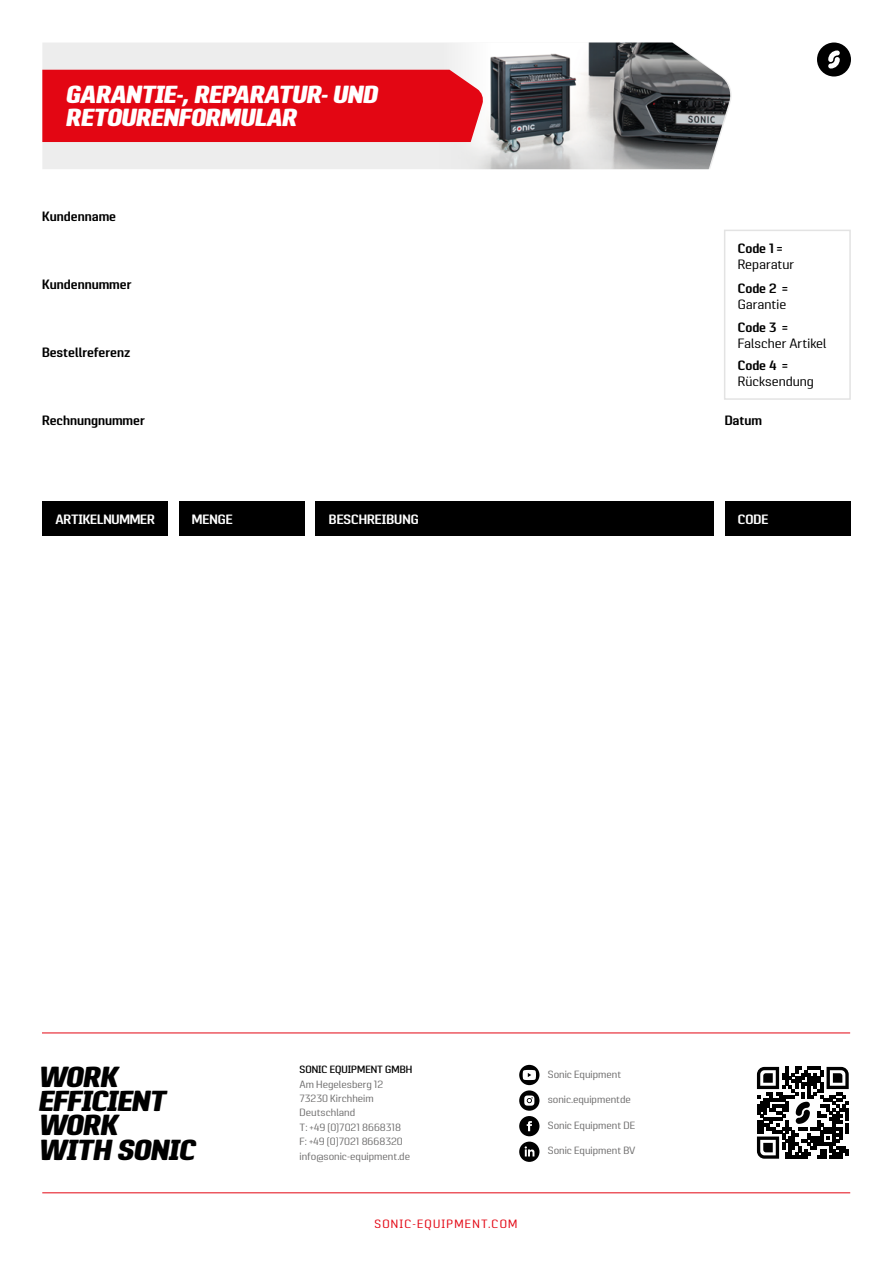
<style>
.page{position:relative;width:893px;height:1263px;background:#fff}
.page>*{position:absolute;margin:0;border:0;box-sizing:border-box;transform-origin:0 0}
.t1{font:italic 900 28.95px "Pancetta Pro";color:#000}
.t2{font:italic 900 24.75px/23.2px "Pancetta Pro";color:#fff}
.t3{font:600 13.5px "Pancetta Pro";color:#000}
.t4{font:13.5px "Pancetta Pro";color:#000}
.t5{font:600 13.5px "Pancetta Pro";color:#fff}
.t6{font:12px "Pancetta Pro";letter-spacing:.1em;color:#e30613}
.t7{font:10.5px "Pancetta Pro";color:#706f6f}
.t8{font:500 10.5px "Pancetta Pro";color:#000}
</style>
<div class="page">
<hr style="left:42px;top:1032px;width:808px;height:1px;background:#e30613">
<div style="left:42px;top:43px;width:398px;height:126px;background:#ededed"></div>
<img style="left:440px;top:43px;width:292px;height:126px">
<div style="left:42px;top:70px;width:442px;height:72px;background:#e30613"></div>
<div style="left:817px;top:43px;width:34px;height:34px;background:#000;border-radius:50%"></div>
<svg style="left:828px;top:50px;width:12px;height:19px"></svg>
<hr style="left:42px;top:1192px;width:808px;height:1px;background:#e30613">
<svg style="left:757px;top:1067px;width:92px;height:92px"></svg>
<svg style="left:519px;top:1065px;width:20px;height:20px"></svg>
<svg style="left:523px;top:1070px;width:13px;height:10px"></svg>
<svg style="left:519px;top:1090px;width:20px;height:72px"></svg>
<div style="left:315px;top:502px;width:399px;height:34px;background:#000"></div>
<div style="left:42px;top:502px;width:126px;height:34px;background:#000"></div>
<div style="left:179px;top:502px;width:126px;height:34px;background:#000"></div>
<div style="left:725px;top:502px;width:125px;height:34px;background:#000"></div>
<div style="left:724px;top:230px;width:127px;height:170px;border:2px solid #e3e3e3"></div>
<p class="t2" style="left:66px;top:83px;width:313px">GARANTIE-, REPARATUR- UND<br>RETOURENFORMULAR</p>
<p class="t3" style="left:42px;top:209px;width:76px">Kundenname</p>
<p class="t3" style="left:42px;top:277px;width:91px">Kundennummer</p>
<p class="t3" style="left:42px;top:345px;width:90px">Bestellreferenz</p>
<p class="t3" style="left:738px;top:241px;width:46px">Code 1 =</p>
<p class="t4" style="left:738px;top:257px;width:58px">Reparatur</p>
<p class="t3" style="left:738px;top:281px;width:52px">Code 2 =</p>
<p class="t4" style="left:738px;top:297px;width:50px">Garantie</p>
<p class="t3" style="left:738px;top:319px;width:51px">Code 3 =</p>
<p class="t4" style="left:738px;top:336px;width:90px">Falscher Artikel</p>
<p class="t3" style="left:738px;top:358px;width:52px">Code 4 =</p>
<p class="t4" style="left:738px;top:374px;width:78px">Rücksendung</p>
<p class="t3" style="left:42px;top:413px;width:104px">Rechnungnummer</p>
<p class="t3" style="left:725px;top:413px;width:39px">Datum</p>
<p class="t5" style="left:56px;top:512px;width:101px">ARTIKELNUMMER</p>
<p class="t5" style="left:192px;top:512px;width:42px">MENGE</p>
<p class="t5" style="left:329px;top:512px;width:91px">BESCHREIBUNG</p>
<p class="t5" style="left:738px;top:512px;width:32px">CODE</p>
<p class="t1" style="left:38px;top:1060px;width:81px">WORK</p>
<p class="t1" style="left:38px;top:1085px;width:128px">EFFICIENT</p>
<p class="t1" style="left:38px;top:1109px;width:81px">WORK</p>
<p class="t1" style="left:38px;top:1134px;width:158px">WITH SONIC</p>
<p class="t8" style="left:300px;top:1064px;width:114px">SONIC EQUIPMENT GMBH</p>
<p class="t7" style="left:300px;top:1078px;width:85px">Am Hegelesberg 12</p>
<p class="t7" style="left:300px;top:1092px;width:76px">73230 Kirchheim</p>
<p class="t7" style="left:300px;top:1107px;width:57px">Deutschland</p>
<p class="t7" style="left:300px;top:1121px;width:103px">T: +49 (0)7021 8668318</p>
<p class="t7" style="left:300px;top:1136px;width:105px">F: +49 (0)7021 8668320</p>
<p class="t7" style="left:300px;top:1150px;width:112px">info@sonic-equipment.de</p>
<p class="t6" style="left:374px;top:1217px;width:145px">SONIC-EQUIPMENT.COM</p>
<p class="t7" style="left:548px;top:1068px;width:75px">Sonic Equipment</p>
<p class="t7" style="left:548px;top:1094px;width:85px">sonic.equipmentde</p>
<p class="t7" style="left:548px;top:1119px;width:89px">Sonic Equipment DE</p>
<p class="t7" style="left:548px;top:1145px;width:89px">Sonic Equipment BV</p>
</div>
